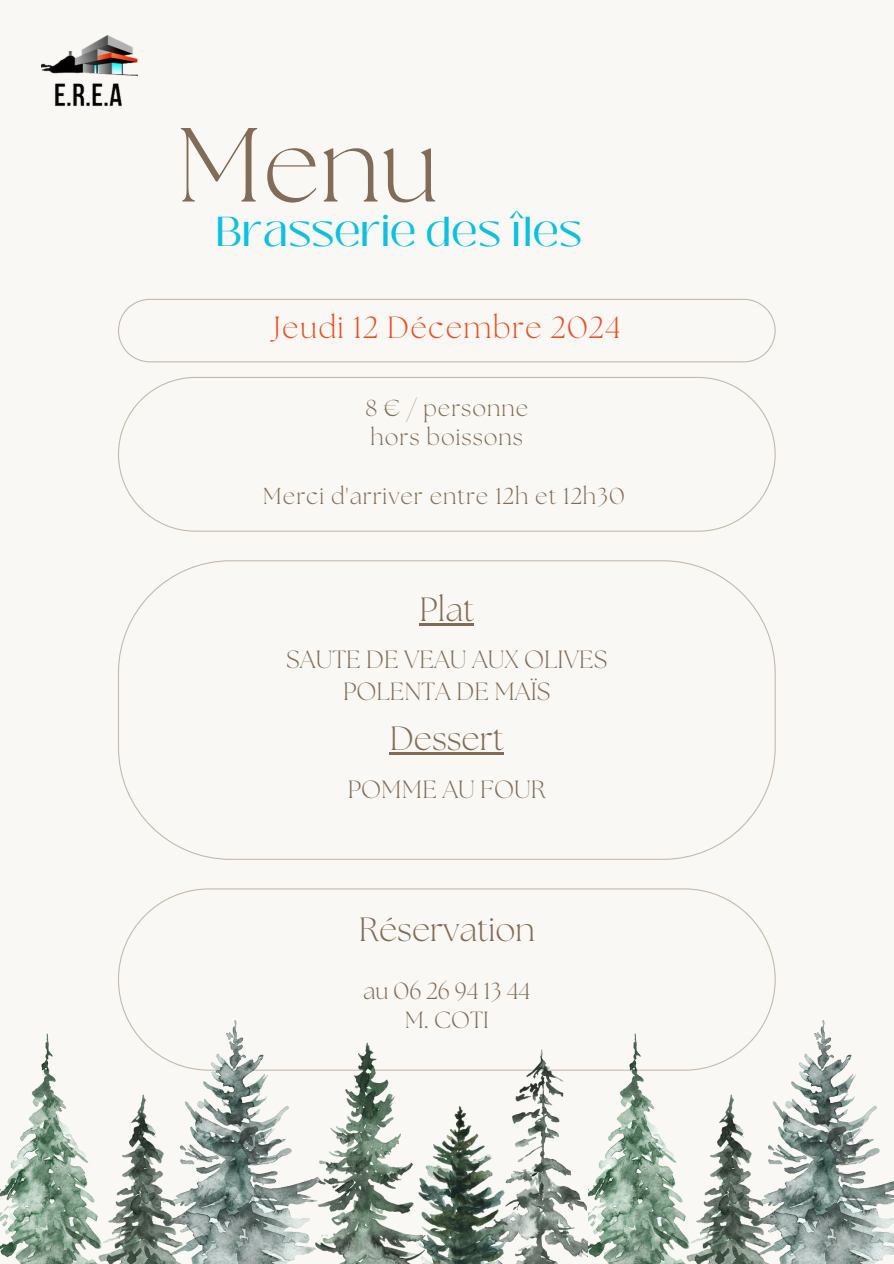
<style>
.page{position:relative;width:894px;height:1264px;background:#fff}
.page>*{position:absolute;margin:0;border:0;box-sizing:border-box;transform-origin:0 0}
.t1{font:300 105px "The Seasons";color:#826c58}
.t2{font:41.7px "Black Mango";color:#0cc0df}
.t3{font:300 33.6px "The Seasons";color:#826c58}
.t4{font:300 30.6px "The Seasons";letter-spacing:.04em;color:#ea5124}
.t5{font:300 24.9px/31.5px "The Seasons";color:#826c58;text-align:center}
.t6{font:300 23.4px "The Seasons";color:#826c58}
.t7{font:300 23.1px "The Seasons";letter-spacing:.04em;color:#826c58}
</style>
<div class="page">
<div style="left:0;top:0;width:893px;height:1263px;background:#f9f8f4"></div>
<svg style="left:118px;top:888px;width:657px;height:132px"></svg>
<svg style="left:118px;top:377px;width:657px;height:154px"></svg>
<img style="left:41px;top:35px;width:96px;height:72px">
<svg style="left:118px;top:299px;width:657px;height:63px"></svg>
<svg style="left:118px;top:560px;width:657px;height:299px"></svg>
<hr style="left:419px;top:623px;width:55px;height:2px;background:#826c58">
<hr style="left:389px;top:752px;width:114px;height:2px;background:#826c58">
<img style="left:0;top:1020px;width:893px;height:243px">
<p class="t1" style="left:176px;top:117px;width:265px">Menu</p>
<p class="t2" style="left:215px;top:200px;width:368px">Brasserie des îles</p>
<h3 class="t4" style="left:273px;top:313px;width:349px">Jeudi 12 Décembre 2024</h3>
<h1 class="t7" style="left:365px;top:397px;width:164px">8 € / personne</h1>
<h2 class="t7" style="left:370px;top:427px;width:154px">hors boissons</h2>
<h3 class="t7" style="left:263px;top:485px;width:363px">Merci d'arriver entre 12h et 12h30</h3>
<h4 class="t3" style="left:419px;top:594px;width:56px">Plat</h4>
<h3 class="t5" style="left:286px;top:646px;width:322px">SAUTE DE VEAU AUX OLIVES<br>POLENTA DE MAÏS</h3>
<h4 class="t3" style="left:389px;top:723px;width:115px">Dessert</h4>
<h3 class="t5" style="left:347px;top:775px;width:199px">POMME AU FOUR</h3>
<p class="t3" style="left:358px;top:913px;width:177px">Réservation</p>
<p class="t6" style="left:363px;top:979px;width:169px">au 06 26 94 13 44</p>
<p class="t6" style="left:404px;top:1009px;width:86px">M. COTI</p>
</div>
